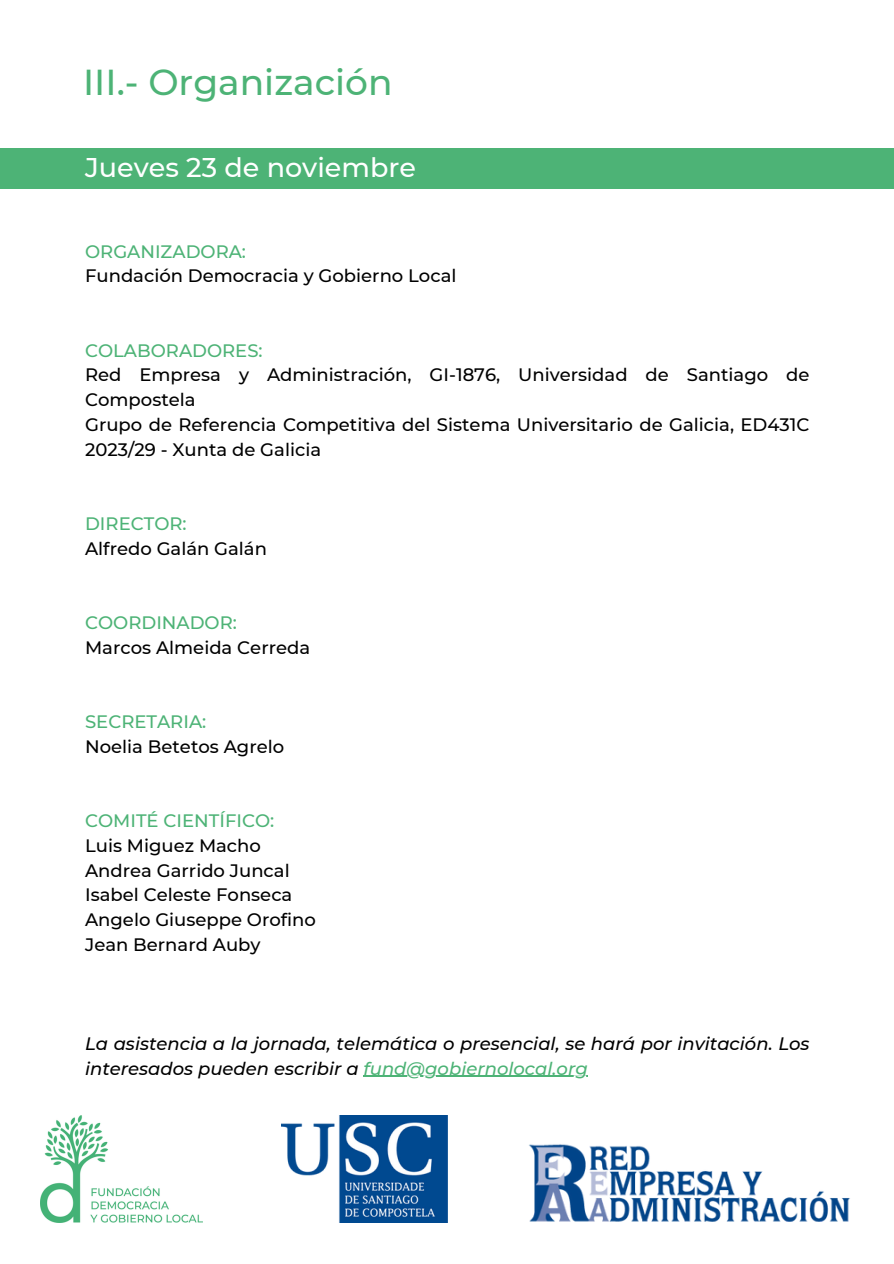
<style>
.page{position:relative;width:894px;height:1264px;background:#fff}
.page>*{position:absolute;margin:0;border:0;box-sizing:border-box;transform-origin:0 0}
.t1{font:500 36px "Montserrat";color:#4db376}
.t2{font:500 27px "Montserrat";color:#fff}
.t3{font:500 18px/24.8px "Montserrat";color:#000}
.t4{font:italic 500 18px/24.8px "Montserrat";color:#000}
.t5{font:500 18px "Montserrat";color:#4db376}
.s1{color:#4db376}
</style>
<div class="page">
<div style="left:0;top:148px;width:893px;height:40px;background:#4db376"></div>
<hr style="left:363px;top:1075px;width:172px;height:1px;background:#4db376">
<hr style="left:535px;top:1075px;width:52px;height:1px;background:#4db376">
<img style="left:41px;top:1115px;width:162px;height:107px">
<img style="left:529px;top:1144px;width:321px;height:77px">
<img style="left:282px;top:1115px;width:165px;height:107px">
<p class="t1" style="left:83px;top:60px;width:311px">III.- Organización</p>
<p class="t2" style="left:85px;top:150px;width:332px">Jueves 23 de noviembre</p>
<p class="t5" style="left:85px;top:240px;width:162px">ORGANIZADORA:</p>
<p class="t3" style="left:85px;top:263px;width:373px">Fundación Democracia y Gobierno Local</p>
<p class="t5" style="left:85px;top:339px;width:179px">COLABORADORES:</p>
<p class="t3" style="left:85px;top:362px;width:725px">Red Empresa y Administración, GI-1876, Universidad de Santiago de<br>Compostela</p>
<p class="t3" style="left:85px;top:412px;width:725px">Grupo de Referencia Competitiva del Sistema Universitario de Galicia, ED431C<br>2023/29 - Xunta de Galicia</p>
<p class="t5" style="left:85px;top:512px;width:103px">DIRECTOR:</p>
<p class="t3" style="left:85px;top:536px;width:183px">Alfredo Galán Galán</p>
<p class="t5" style="left:85px;top:611px;width:153px">COORDINADOR:</p>
<p class="t3" style="left:85px;top:635px;width:226px">Marcos Almeida Cerreda</p>
<p class="t5" style="left:85px;top:710px;width:123px">SECRETARIA:</p>
<p class="t3" style="left:85px;top:734px;width:201px">Noelia Betetos Agrelo</p>
<p class="t5" style="left:85px;top:809px;width:191px">COMITÉ CIENTÍFICO:</p>
<p class="t3" style="left:85px;top:833px;width:177px">Luis Miguez Macho</p>
<p class="t3" style="left:85px;top:857px;width:206px">Andrea Garrido Juncal</p>
<p class="t3" style="left:85px;top:882px;width:209px">Isabel Celeste Fonseca</p>
<p class="t3" style="left:85px;top:907px;width:232px">Angelo Giuseppe Orofino</p>
<p class="t3" style="left:85px;top:932px;width:177px">Jean Bernard Auby</p>
<p class="t4" style="left:85px;top:1031px;width:725px">La asistencia a la jornada, telemática o presencial, se hará por invitación. Los interesados pueden escribir a <span class="s1">fund@gobiernolocal.org</span></p>
</div>
